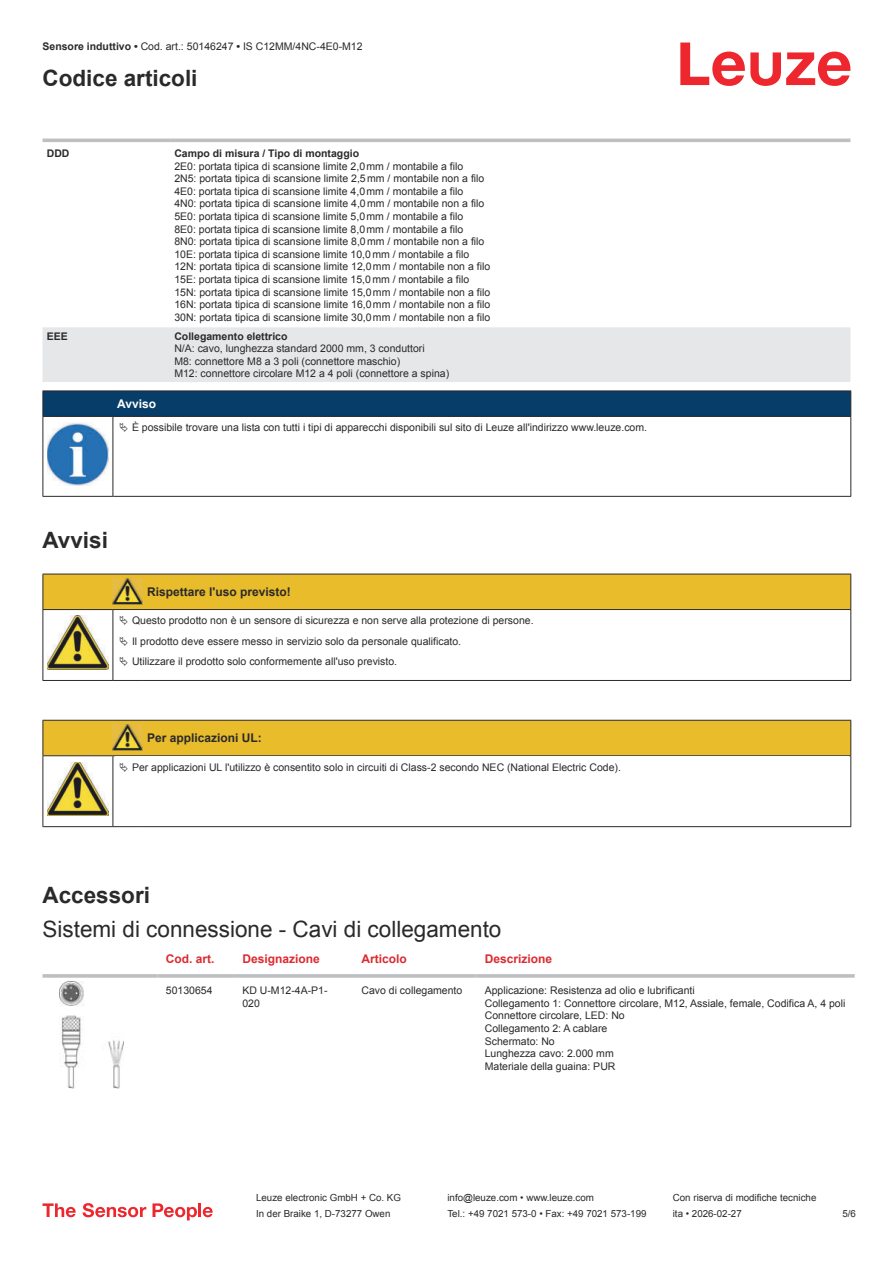
<style>
.page{position:relative;width:893px;height:1263px;background:#fff}
.page>*{position:absolute;margin:0;border:0;box-sizing:border-box;transform-origin:0 0}
.t1{font:22.5px "Arial";color:#2b292a}
.t2{font:700 22.5px "Arial";color:#2b292a}
.t3{font:700 12px "Arial";color:#2b292a}
.t4{font:700 12px "Arial";color:#db2a30}
.t5{font:700 12px "Arial";color:#fff}
.t6{font:10.5px/12.6px "Arial";color:#2b292a}
.t7{font:700 10.5px "Arial";color:#2b292a}
.t8{font:9.75px "Arial";color:#2b292a}
.s1{font-weight:700}
</style>
<div class="page">
<svg style="left:680px;top:43px;width:170px;height:43px"></svg>
<svg style="left:43px;top:138px;width:807px;height:1px"></svg>
<div style="left:43px;top:327px;width:807px;height:55px;background:#e6e7e9"></div>
<hr style="left:43px;top:139px;width:127px;height:3px;background:#bdbfc1">
<hr style="left:170px;top:139px;width:680px;height:3px;background:#bdbfc1">
<svg style="left:43px;top:974px;width:114px;height:4px"></svg>
<hr style="left:157px;top:974px;width:77px;height:4px;background:#c6c7c9">
<svg style="left:234px;top:974px;width:119px;height:4px"></svg>
<svg style="left:353px;top:974px;width:123px;height:4px"></svg>
<hr style="left:476px;top:974px;width:379px;height:4px;background:#c6c7c9">
<img style="left:59px;top:982px;width:65px;height:106px">
<svg style="left:43px;top:1203px;width:33px;height:14px"></svg>
<svg style="left:83px;top:1203px;width:63px;height:14px"></svg>
<svg style="left:153px;top:1203px;width:44px;height:17px"></svg>
<hr style="left:198px;top:1203px;width:3px;height:14px;background:#ed272d">
<svg style="left:203px;top:1207px;width:10px;height:10px"></svg>
<svg style="left:44px;top:417px;width:806px;height:79px"></svg>
<hr style="left:43px;top:416px;width:70px;height:1px;background:#2b292a">
<div style="left:43px;top:391px;width:808px;height:25px;background:#063d69"></div>
<hr style="left:113px;top:416px;width:738px;height:1px;background:#2b292a">
<hr style="left:43px;top:417px;width:1px;height:75px;background:#2b292a">
<hr style="left:113px;top:417px;width:1px;height:75px;background:#2b292a">
<hr style="left:850px;top:417px;width:1px;height:75px;background:#2b292a">
<hr style="left:43px;top:496px;width:70px;height:1px;background:#2b292a">
<hr style="left:113px;top:496px;width:738px;height:1px;background:#2b292a">
<img style="left:47px;top:423px;width:61px;height:63px">
<div style="left:115px;top:417px;width:734px;height:21px;background:#fff"></div>
<hr style="left:43px;top:680px;width:70px;height:1px;background:#2b292a">
<hr style="left:113px;top:680px;width:30px;height:1px;background:#2b292a">
<hr style="left:143px;top:680px;width:708px;height:1px;background:#2b292a">
<div style="left:44px;top:721px;width:806px;height:34px;background:#e8bc2a"></div>
<hr style="left:43px;top:720px;width:70px;height:1px;background:#2b292a">
<hr style="left:43px;top:721px;width:1px;height:34px;background:#2b292a">
<hr style="left:43px;top:755px;width:70px;height:1px;background:#2b292a">
<hr style="left:113px;top:720px;width:30px;height:1px;background:#2b292a">
<hr style="left:113px;top:755px;width:30px;height:1px;background:#2b292a">
<hr style="left:143px;top:720px;width:708px;height:1px;background:#2b292a">
<hr style="left:850px;top:721px;width:1px;height:34px;background:#2b292a">
<hr style="left:143px;top:755px;width:708px;height:1px;background:#2b292a">
<hr style="left:43px;top:756px;width:1px;height:66px;background:#2b292a">
<hr style="left:113px;top:756px;width:1px;height:66px;background:#2b292a">
<hr style="left:850px;top:756px;width:1px;height:66px;background:#2b292a">
<hr style="left:43px;top:826px;width:70px;height:1px;background:#2b292a">
<hr style="left:113px;top:826px;width:30px;height:1px;background:#2b292a">
<hr style="left:143px;top:826px;width:708px;height:1px;background:#2b292a">
<img style="left:113px;top:724px;width:30px;height:27px">
<img style="left:47px;top:762px;width:61px;height:54px">
<svg style="left:43px;top:574px;width:808px;height:106px"></svg>
<p class="t6" style="left:43px;top:41px;width:322px"><span class="s1">Sensore induttivo •</span> Cod. art.: 50146247 <span class="s1">•</span> IS C12MM/4NC-4E0-M12</p>
<h1 class="t2" style="left:43px;top:69px;width:157px">Codice articoli</h1>
<p class="t7" style="left:47px;top:149px;width:24px">DDD</p>
<p class="t7" style="left:174px;top:149px;width:186px">Campo di misura / Tipo di montaggio</p>
<p class="t6" style="left:174px;top:161px;width:317px">2E0: portata tipica di scansione limite 2,0 mm / montabile a filo<br>2N5: portata tipica di scansione limite 2,5 mm / montabile non a filo 4E0: portata tipica di scansione limite 4,0 mm / montabile a filo<br>4N0: portata tipica di scansione limite 4,0 mm / montabile non a filo 5E0: portata tipica di scansione limite 5,0 mm / montabile a filo<br>8E0: portata tipica di scansione limite 8,0 mm / montabile a filo<br>8N0: portata tipica di scansione limite 8,0 mm / montabile non a filo 10E: portata tipica di scansione limite 10,0 mm / montabile a filo 12N: portata tipica di scansione limite 12,0 mm / montabile non a filo 15E: portata tipica di scansione limite 15,0 mm / montabile a filo 15N: portata tipica di scansione limite 15,0 mm / montabile non a filo 16N: portata tipica di scansione limite 16,0 mm / montabile non a filo 30N: portata tipica di scansione limite 30,0 mm / montabile non a filo</p>
<p class="t7" style="left:47px;top:332px;width:23px">EEE</p>
<p class="t7" style="left:174px;top:332px;width:115px">Collegamento elettrico</p>
<p class="t6" style="left:174px;top:343px;width:276px">N/A: cavo, lunghezza standard 2000 mm, 3 conduttori<br>M8: connettore M8 a 3 poli (connettore maschio)<br>M12: connettore circolare M12 a 4 poli (connettore a spina)</p>
<p class="t5" style="left:117px;top:399px;width:40px">Avviso</p>
<p class="t6" style="left:132px;top:422px;width:517px">È possibile trovare una lista con tutti i tipi di apparecchi disponibili sul sito di Leuze all'indirizzo www.leuze.com.</p>
<h1 class="t2" style="left:43px;top:531px;width:67px">Avvisi</h1>
<p class="t3" style="left:147px;top:587px;width:145px">Rispettare l'uso previsto!</p>
<p class="t6" style="left:132px;top:611px;width:403px;line-height:20.2px">Questo prodotto non è un sensore di sicurezza e non serve alla protezione di persone.<br>Il prodotto deve essere messo in servizio solo da personale qualificato.<br>Utilizzare il prodotto solo conformemente all'uso previsto.</p>
<p class="t3" style="left:147px;top:733px;width:116px">Per applicazioni UL:</p>
<p class="t6" style="left:132px;top:761px;width:490px">Per applicazioni UL l'utilizzo è consentito solo in circuiti di Class-2 secondo NEC (National Electric Code).</p>
<h1 class="t2" style="left:43px;top:886px;width:109px">Accessori</h1>
<h1 class="t1" style="left:43px;top:921px;width:460px">Sistemi di connessione - Cavi di collegamento</h1>
<p class="t4" style="left:166px;top:954px;width:50px">Cod. art.</p>
<p class="t4" style="left:242px;top:954px;width:79px">Designazione</p>
<p class="t4" style="left:361px;top:954px;width:47px">Articolo</p>
<p class="t4" style="left:485px;top:954px;width:69px">Descrizione</p>
<p class="t6" style="left:166px;top:985px;width:48px">50130654</p>
<p class="t6" style="left:242px;top:985px;width:87px">KD U-M12-4A-P1-<br>020</p>
<p class="t6" style="left:361px;top:985px;width:102px">Cavo di collegamento</p>
<p class="t6" style="left:485px;top:985px;width:362px">Applicazione: Resistenza ad olio e lubrificanti<br>Collegamento 1: Connettore circolare, M12, Assiale, female, Codifica A, 4 poli Connettore circolare, LED: No<br>Collegamento 2: A cablare<br>Schermato: No<br>Lunghezza cavo: 2.000 mm<br>Materiale della guaina: PUR</p>
<p class="t8" style="left:256px;top:1194px;width:146px">Leuze electronic GmbH + Co. KG</p>
<p class="t8" style="left:447px;top:1194px;width:148px">info@leuze.com • www.leuze.com</p>
<p class="t8" style="left:673px;top:1194px;width:145px">Con riserva di modifiche tecniche</p>
<p class="t8" style="left:256px;top:1210px;width:136px">In der Braike 1, D-73277 Owen</p>
<p class="t8" style="left:447px;top:1210px;width:201px">Tel.: +49 7021 573-0 • Fax: +49 7021 573-199</p>
<p class="t8" style="left:673px;top:1210px;width:70px">ita • 2026-02-27</p>
<p class="t8" style="left:842px;top:1210px;width:15px">5 /6</p>
</div>
